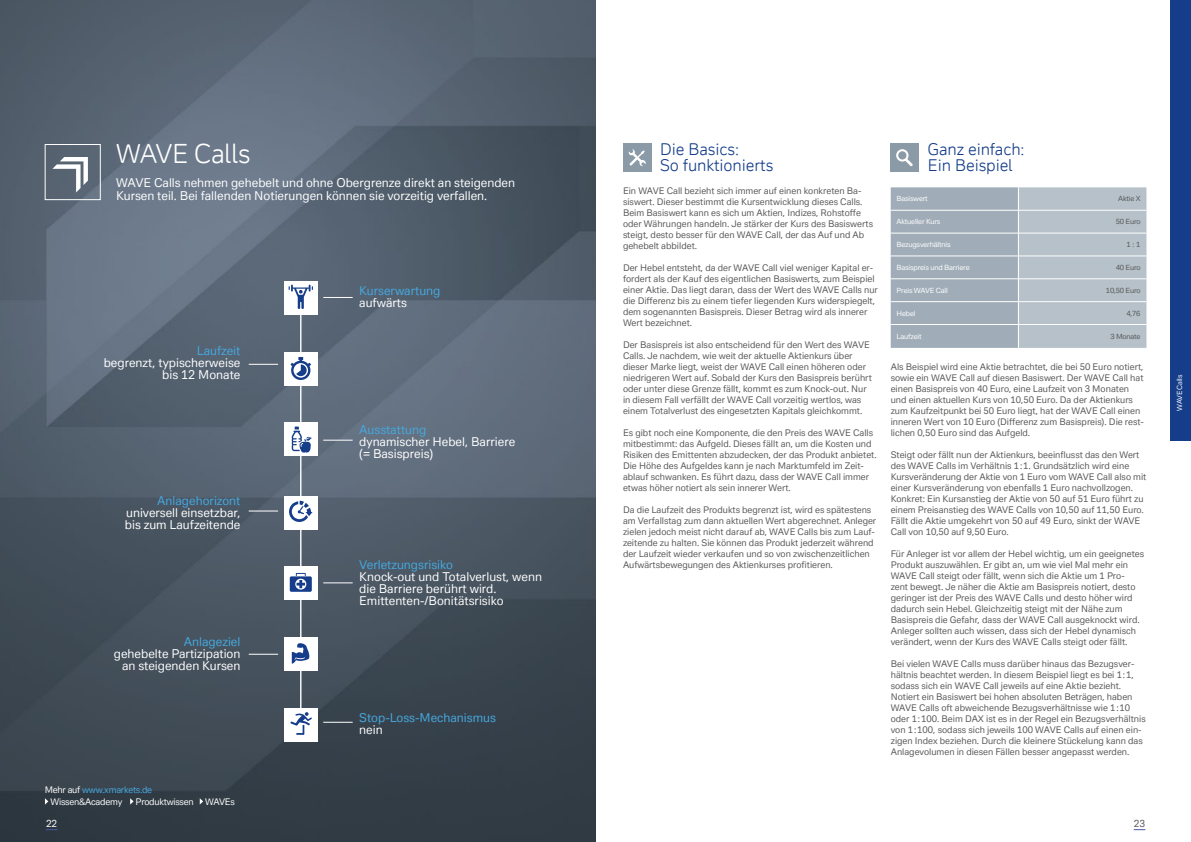
<style>
.page{position:relative;width:1191px;height:842px;background:#fff}
.page>*{position:absolute;margin:0;border:0;box-sizing:border-box;transform-origin:0 0}
.t1{font:26px "Deutsche Bank Display";letter-spacing:-.03em;color:#fff}
.t2{font:16px/16px "Deutsche Bank Display";letter-spacing:-.01em;color:#153d8a}
.t3{font:12px/12px "Deutsche Bank Text";color:#fff}
.t4{font:12px "Deutsche Bank Text";color:#45a9e0}
.t5{font:9.6px "Deutsche Bank Text";color:#fff}
.t6{font:9.6px "Deutsche Bank Text";color:#575756}
.t7{font:9px/11px "Deutsche Bank Text";color:#575756}
.t8{font:9px/12px "Deutsche Bank Text";letter-spacing:-.025em;color:#fff}
.t9{font:7px "Deutsche Bank Text";letter-spacing:-.025em;color:#fff;scale:1.04 1}
.t10{font:7px "Deutsche Bank Text";letter-spacing:-.025em;color:#575756;scale:1.04 1}
.t11{font:7px "Deutsche Bank Text";letter-spacing:-.025em;color:#fff}
.s1{color:#45a9e0}
</style>
<div class="page">
<img style="left:0;top:0;width:595px;height:842px">
<svg style="left:1133px;top:829px;width:12px;height:1px"></svg>
<div style="left:284px;top:281px;width:33px;height:33px;background:#fff"></div>
<div style="left:284px;top:352px;width:33px;height:33px;background:#fff"></div>
<div style="left:284px;top:423px;width:33px;height:33px;background:#fff"></div>
<div style="left:284px;top:496px;width:33px;height:33px;background:#fff"></div>
<div style="left:284px;top:566px;width:33px;height:34px;background:#fff"></div>
<div style="left:284px;top:637px;width:33px;height:34px;background:#fff"></div>
<div style="left:284px;top:708px;width:33px;height:33px;background:#fff"></div>
<svg style="left:45px;top:798px;width:3px;height:6px"></svg>
<svg style="left:52px;top:157px;width:36px;height:35px"></svg>
<div style="left:623px;top:144px;width:28px;height:28px;background:#8a9ba7"></div>
<svg style="left:628px;top:149px;width:18px;height:17px"></svg>
<div style="left:890px;top:144px;width:29px;height:28px;background:#8a9ba7"></div>
<svg style="left:896px;top:149px;width:16px;height:17px"></svg>
<svg style="left:890px;top:187px;width:256px;height:161px;background:#acb8c1"></svg>
<hr style="left:890px;top:210px;width:128px;height:1px;background:#fff">
<hr style="left:1018px;top:210px;width:128px;height:1px;background:#fff">
<hr style="left:890px;top:233px;width:128px;height:1px;background:#fff">
<hr style="left:1018px;top:233px;width:128px;height:1px;background:#fff">
<hr style="left:890px;top:256px;width:128px;height:1px;background:#fff">
<hr style="left:1018px;top:256px;width:128px;height:1px;background:#fff">
<hr style="left:890px;top:279px;width:128px;height:1px;background:#fff">
<hr style="left:1018px;top:279px;width:128px;height:1px;background:#fff">
<hr style="left:890px;top:301px;width:128px;height:1px;background:#fff">
<hr style="left:1018px;top:301px;width:128px;height:1px;background:#fff">
<hr style="left:890px;top:324px;width:128px;height:1px;background:#fff">
<hr style="left:1018px;top:324px;width:128px;height:1px;background:#fff">
<hr style="left:300px;top:286px;width:1px;height:444px;background:#fff">
<svg style="left:290px;top:357px;width:21px;height:23px"></svg>
<svg style="left:292px;top:643px;width:18px;height:21px"></svg>
<svg style="left:289px;top:501px;width:23px;height:21px"></svg>
<svg style="left:290px;top:573px;width:22px;height:19px"></svg>
<svg style="left:292px;top:426px;width:20px;height:27px"></svg>
<hr style="left:323px;top:297px;width:30px;height:1px;background:#fff">
<svg style="left:249px;top:364px;width:29px;height:1px"></svg>
<hr style="left:323px;top:440px;width:30px;height:1px;background:#fff">
<hr style="left:323px;top:582px;width:30px;height:1px;background:#fff">
<svg style="left:249px;top:510px;width:29px;height:1px"></svg>
<svg style="left:249px;top:654px;width:29px;height:1px"></svg>
<svg style="left:289px;top:285px;width:24px;height:24px"></svg>
<svg style="left:290px;top:712px;width:22px;height:23px"></svg>
<hr style="left:323px;top:722px;width:30px;height:1px;background:#fff">
<div style="left:45px;top:144px;width:56px;height:56px;border:1px solid #fff"></div>
<svg style="left:130px;top:798px;width:4px;height:6px"></svg>
<svg style="left:200px;top:798px;width:3px;height:6px"></svg>
<div style="left:1170px;top:0;width:21px;height:441px;background:#153d8a"></div>
<h1 class="t1" style="left:116px;top:137px;width:136px">WAVE Calls</h1>
<h3 class="t3" style="left:116px;top:176px;width:400px;line-height:13px">WAVE Calls nehmen gehebelt und ohne Obergrenze direkt an steigenden<br>Kursen teil. Bei fallenden Notierungen können sie vorzeitig verfallen.</h3>
<p class="t7" style="left:623px;top:185px;width:251px">Ein WAVE Call bezieht sich immer auf einen konkreten Ba&shy;siswert. Dieser bestimmt die Kursentwicklung dieses Calls.<br>Beim Basiswert kann es sich um Aktien, Indizes, Rohstoffe oder Währungen handeln. Je stärker der Kurs des Basiswerts steigt, desto besser für den WAVE Call, der das Auf und Ab gehebelt abbildet.</p>
<p class="t7" style="left:623px;top:262px;width:256px">Der Hebel entsteht, da der WAVE Call viel weniger Kapital er&shy;fordert als der Kauf des eigentlichen Basiswerts, zum Beispiel einer Aktie. Das liegt daran, dass der Wert des WAVE Calls nur die Differenz bis zu einem tiefer liegenden Kurs widerspiegelt, dem sogenannten Basispreis. Dieser Betrag wird als innerer Wert bezeichnet.</p>
<p class="t7" style="left:623px;top:339px;width:250px">Der Basispreis ist also entscheidend für den Wert des WAVE Calls. Je nachdem, wie weit der aktuelle Aktienkurs über dieser Marke liegt, weist der WAVE Call einen höheren oder niedrigeren Wert auf. Sobald der Kurs den Basispreis berührt oder unter diese Grenze fällt, kommt es zum Knock-out. Nur in diesem Fall verfällt der WAVE Call vorzeitig wertlos, was einem Totalverlust des eingesetzten Kapitals gleichkommt.</p>
<p class="t7" style="left:623px;top:427px;width:255px">Es gibt noch eine Komponente, die den Preis des WAVE Calls mitbestimmt: das Aufgeld. Dieses fällt an, um die Kosten und Risiken des Emittenten abzudecken, der das Produkt anbietet.<br>Die Höhe des Aufgeldes kann je nach Marktumfeld im Zeit&shy;ablauf schwanken. Es führt dazu, dass der WAVE Call immer etwas höher notiert als sein innerer Wert.</p>
<p class="t7" style="left:623px;top:504px;width:255px">Da die Laufzeit des Produkts begrenzt ist, wird es spätestens am Verfallstag zum dann aktuellen Wert abgerechnet. Anleger zielen jedoch meist nicht darauf ab, WAVE Calls bis zum Lauf&shy;zeitende zu halten. Sie können das Produkt jederzeit während der Laufzeit wieder verkaufen und so von zwischenzeitlichen Aufwärtsbewegungen des Aktienkurses profitieren.</p>
<h2 class="t2" style="left:660px;top:141px;width:115px">Die Basics:<br>So funktionierts</h2>
<h2 class="t2" style="left:927px;top:141px;width:98px">Ganz einfach:<br>Ein Beispiel</h2>
<p class="t9" style="left:896px;top:194px;width:32px">Basiswert</p>
<p class="t10" style="left:1118px;top:194px;width:23px">Aktie X</p>
<p class="t9" style="left:896px;top:217px;width:44px">Aktueller Kurs</p>
<p class="t10" style="left:1115px;top:217px;width:25px">50 Euro</p>
<p class="t9" style="left:896px;top:240px;width:53px">Bezugsverhältnis</p>
<p class="t10" style="left:1126px;top:240px;width:15px">1 : 1</p>
<p class="t9" style="left:896px;top:263px;width:72px">Basispreis und Barriere</p>
<p class="t10" style="left:1115px;top:263px;width:25px">40 Euro</p>
<p class="t9" style="left:896px;top:286px;width:51px">Preis WAVE Call</p>
<p class="t10" style="left:1105px;top:286px;width:35px">10,50 Euro</p>
<p class="t9" style="left:896px;top:309px;width:20px">Hebel</p>
<p class="t10" style="left:1126px;top:309px;width:15px">4,76</p>
<p class="t9" style="left:896px;top:332px;width:26px">Laufzeit</p>
<p class="t10" style="left:1110px;top:332px;width:31px">3 Monate</p>
<h3 class="t4" style="left:359px;top:283px;width:83px">Kurserwartung</h3>
<h3 class="t3" style="left:359px;top:297px;width:49px">aufwärts</h3>
<h3 class="t4" style="left:197px;top:343px;width:45px">Laufzeit</h3>
<h3 class="t3" style="left:104px;top:356px;width:138px;text-align:right">begrenzt, typischerweise bis 12 Monate</h3>
<p class="t7" style="left:890px;top:361px;width:255px">Als Beispiel wird eine Aktie betrachtet, die bei 50 Euro notiert, sowie ein WAVE Call auf diesen Basiswert. Der WAVE Call hat einen Basispreis von 40 Euro, eine Laufzeit von 3 Monaten und einen aktuellen Kurs von 10,50 Euro. Da der Aktienkurs zum Kaufzeitpunkt bei 50 Euro liegt, hat der WAVE Call einen inneren Wert von 10 Euro (Differenz zum Basispreis). Die rest&shy;lichen 0,50 Euro sind das Aufgeld.</p>
<p class="t7" style="left:890px;top:449px;width:257px">Steigt oder fällt nun der Aktienkurs, beeinflusst das den Wert des WAVE Calls im Verhältnis 1:1. Grundsätzlich wird eine Kursveränderung der Aktie von 1 Euro vom WAVE Call also mit einer Kursveränderung von ebenfalls 1 Euro nachvollzogen.<br>Konkret: Ein Kursanstieg der Aktie von 50 auf 51 Euro führt zu einem Preisanstieg des WAVE Calls von 10,50 auf 11,50 Euro.<br>Fällt die Aktie umgekehrt von 50 auf 49 Euro, sinkt der WAVE Call von 10,50 auf 9,50 Euro.</p>
<p class="t7" style="left:890px;top:548px;width:255px">Für Anleger ist vor allem der Hebel wichtig, um ein geeignetes Produkt auszuwählen. Er gibt an, um wie viel Mal mehr ein WAVE Call steigt oder fällt, wenn sich die Aktie um 1 Pro&shy;zent bewegt. Je näher die Aktie am Basispreis notiert, desto geringer ist der Preis des WAVE Calls und desto höher wird dadurch sein Hebel. Gleichzeitig steigt mit der Nähe zum Basispreis die Gefahr, dass der WAVE Call ausgeknockt wird.<br>Anleger sollten auch wissen, dass sich der Hebel dynamisch verändert, wenn der Kurs des WAVE Calls steigt oder fällt.</p>
<p class="t7" style="left:890px;top:658px;width:256px">Bei vielen WAVE Calls muss darüber hinaus das Bezugsver&shy;hältnis beachtet werden. In diesem Beispiel liegt es bei 1:1, sodass sich ein WAVE Call jeweils auf eine Aktie bezieht.<br>Notiert ein Basiswert bei hohen absoluten Beträgen, haben WAVE Calls oft abweichende Bezugsverhältnisse wie 1:10 oder 1:100. Beim DAX ist es in der Regel ein Bezugsverhältnis von 1:100, sodass sich jeweils 100 WAVE Calls auf einen ein&shy;zigen Index beziehen. Durch die kleinere Stückelung kann das Anlagevolumen in diesen Fällen besser angepasst werden.</p>
<h3 class="t4" style="left:359px;top:422px;width:69px">Ausstattung</h3>
<h3 class="t3" style="left:359px;top:436px;width:157px">dynamischer Hebel, Barriere (= Basispreis)</h3>
<h3 class="t4" style="left:157px;top:493px;width:85px">Anlagehorizont</h3>
<h3 class="t3" style="left:125px;top:506px;width:117px">universell einsetzbar, bis zum Laufzeitende</h3>
<h3 class="t4" style="left:359px;top:557px;width:95px">Verletzungsrisiko</h3>
<h3 class="t3" style="left:359px;top:570px;width:184px">Knock-out und Totalverlust, wenn die Barriere berührt wird.<br>Emittenten-/Bonitätsrisiko</h3>
<h3 class="t4" style="left:184px;top:634px;width:58px">Anlageziel</h3>
<h3 class="t3" style="left:114px;top:647px;width:128px;text-align:right">gehebelte Partizipation an steigenden Kursen</h3>
<h3 class="t4" style="left:359px;top:710px;width:138px">Stop-Loss-Mechanismus</h3>
<h3 class="t3" style="left:359px;top:723px;width:25px">nein</h3>
<p class="t8" style="left:51px;top:784px;width:103px;text-indent:-6px">Mehr auf <span class="s1">www.xmarkets.de<br></span>Wissen&amp;Academy</p>
<p class="t8" style="left:136px;top:796px;width:60px">Produktwissen</p>
<p class="t8" style="left:205px;top:796px;width:31px">WAVEs</p>
<p class="t5" style="left:46px;top:818px;width:13px">22</p>
<p class="t6" style="left:1134px;top:818px;width:13px">23</p>
<p class="t11" style="left:1175px;top:411px;width:37px;rotate:-90deg">WAVE Calls</p>
</div>
